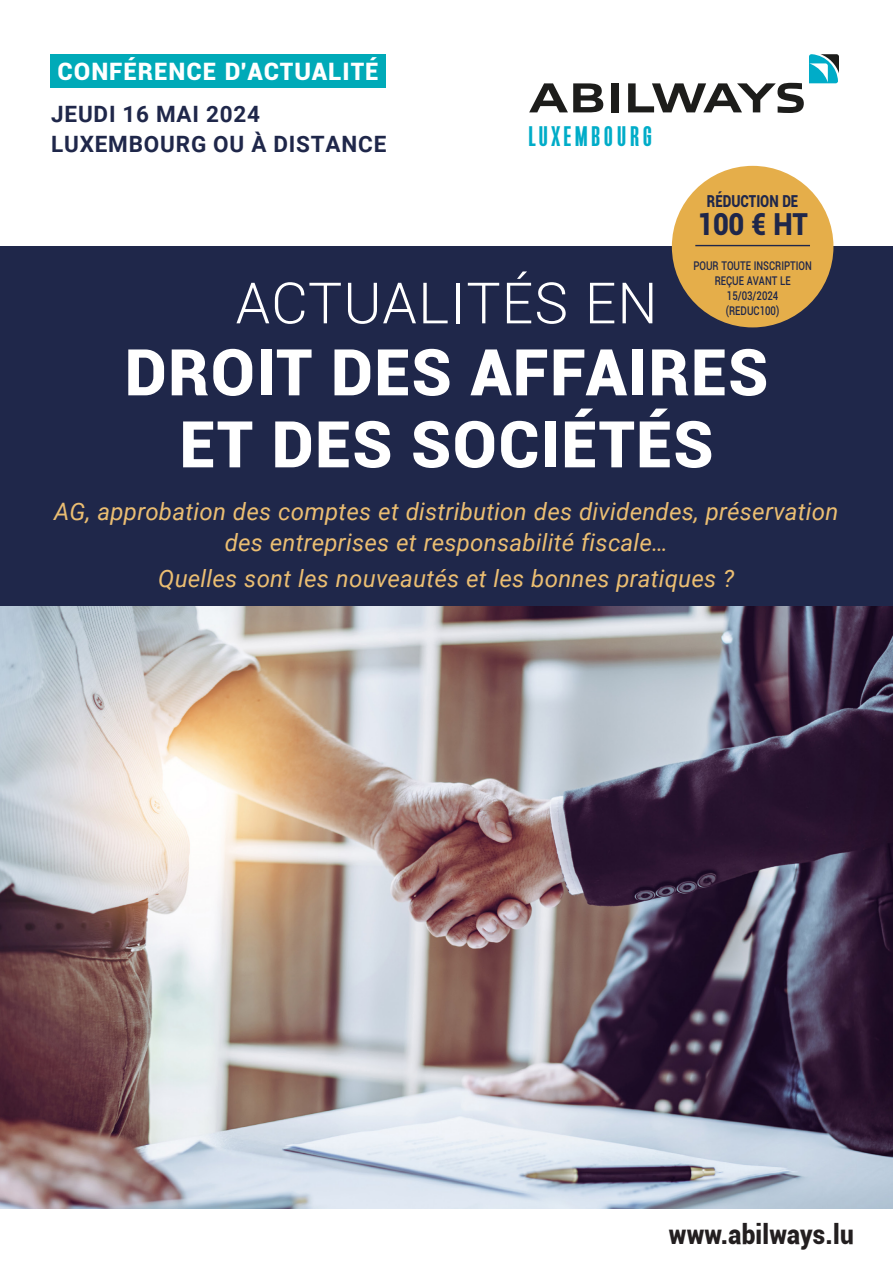
<style>
.page{position:relative;width:893px;height:1263px;background:#fff}
.page>*{position:absolute;margin:0;border:0;box-sizing:border-box;transform-origin:0 0}
.t1{font:900 64.5px/72px "Roboto";letter-spacing:.02em;color:#fff;text-align:center}
.t2{font:300 57px "Roboto";letter-spacing:.02em;color:#fff}
.Normal_e{font:900 30.3px "Roboto";color:#1f274a;scale:.9 1}
.t3{font:28.2px "Directors Gothic 201 S Bd";letter-spacing:.1em;color:#00acc8}
.URL{font:900 27px "Roboto";letter-spacing:.01em;color:#231f20;scale:.9 1}
.SOUS_TITRE{font:italic 24px/31.5px "Roboto";letter-spacing:.01em;color:#ebbe72;text-align:center}
.t4{font:900 24px "Roboto";letter-spacing:.04em;color:#fff}
.DATE_LIEU{font:700 22.5px "Roboto";letter-spacing:.035em;color:#1f274a}
.Normal_e-2{font:900 16.5px "Roboto";color:#1f274a;scale:.8 1}
.Normal_e-3{font:500 12px/15px "Roboto";color:#1f274a;text-align:center;scale:.8 1}
</style>
<div class="page">
<div style="left:50px;top:54px;width:336px;height:34px;background:#00aab8"></div>
<img style="left:0;top:606px;width:893px;height:603px">
<div style="left:0;top:247px;width:893px;height:359px;background:#1f274a"></div>
<div style="left:672px;top:166px;width:161px;height:161px;background:#e5ae4a;border-radius:50%"></div>
<hr style="left:695px;top:245px;width:115px;height:1px;background:#1f274a">
<svg style="left:529px;top:83px;width:74px;height:29px"></svg>
<div style="left:611px;top:83px;width:8px;height:29px;background:#1d1d1b"></div>
<svg style="left:628px;top:54px;width:211px;height:59px"></svg>
<p class="t4" style="left:58px;top:55px;width:323px">CONFÉRENCE D'ACTUALITÉ</p>
<p class="DATE_LIEU" style="left:51px;top:98px;width:210px">JEUDI 16 MAI 2024</p>
<p class="DATE_LIEU" style="left:51px;top:128px;width:337px">LUXEMBOURG OU À DISTANCE</p>
<p class="t3" style="left:528px;top:121px;width:126px">LUXEMBOURG</p>
<p class="Normal_e-2" style="left:707px;top:189px;width:116px">RÉDUCTION DE</p>
<p class="Normal_e" style="left:697px;top:203px;width:124px">100 € HT</p>
<p class="Normal_e-3" style="left:693px;top:258px;width:150px">POUR TOUTE INSCRIPTION</p>
<p class="Normal_e-3" style="left:715px;top:273px;width:96px">REÇUE AVANT LE<br>15/03/2024 (REDUC100)</p>
<p class="t2" style="left:235px;top:264px;width:424px">ACTUALITÉS EN</p>
<p class="t1" style="left:125px;top:334px;width:645px">DROIT DES AFFAIRES<br>ET DES SOCIÉTÉS</p>
<p class="SOUS_TITRE" style="left:54px;top:495px;width:786px">AG, approbation des comptes et distribution des dividendes, préservation des entreprises et responsabilité fiscale…</p>
<p class="SOUS_TITRE" style="left:158px;top:562px;width:578px">Quelles sont les nouveautés et les bonnes pratiques ?</p>
<p class="URL" style="left:669px;top:1215px;width:207px">www.abilways.lu</p>
</div>
